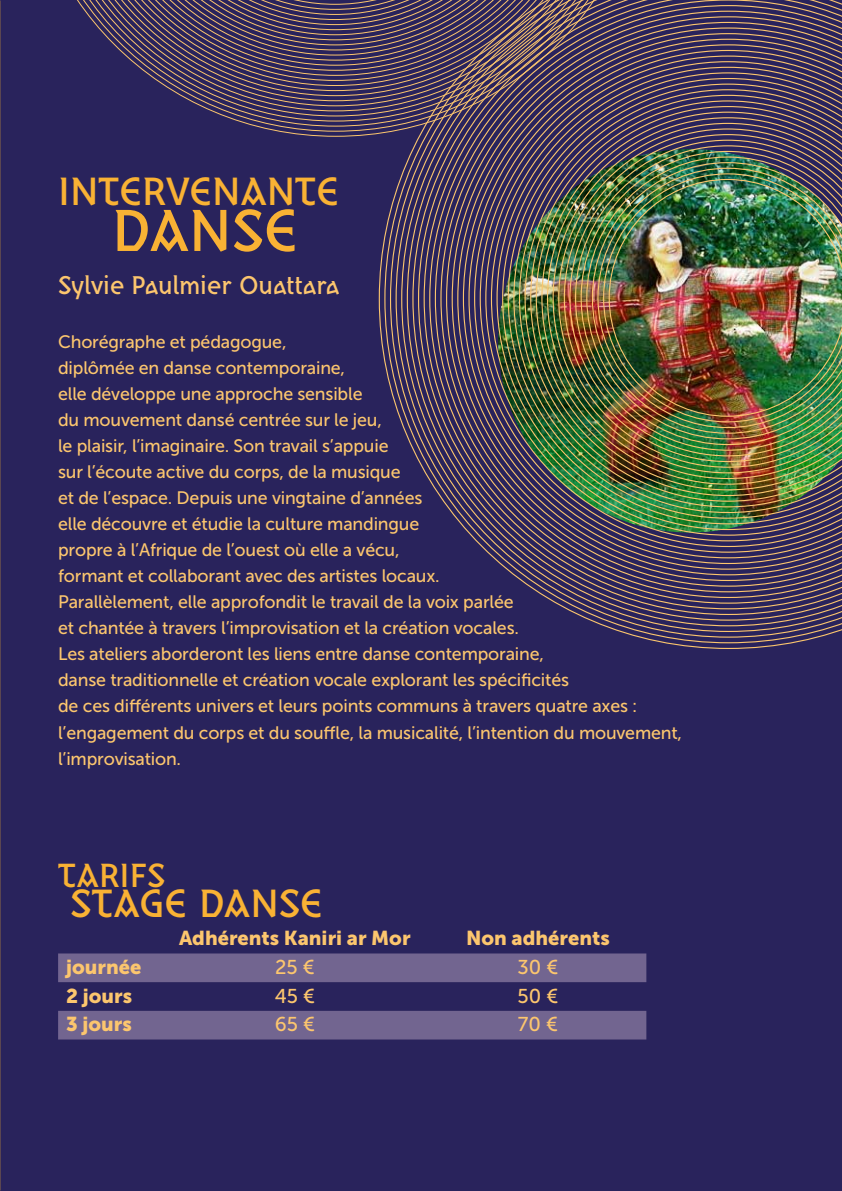
<style>
.page{position:relative;width:842px;height:1191px;background:#29235c}
.page>*{position:absolute;margin:0;border:0;box-sizing:border-box;transform-origin:0 0}
.t1{font:60px "Brito Original";letter-spacing:-.01em;color:#f9b234}
.t2{font:40px "Brito Original";color:#f9b234}
.t3{font:34px "Brito Original";color:#f9b234}
.t4{font:26px "Brito Original";letter-spacing:-.01em;color:#fcc66e;scale:.96 1}
.t5{font:20px "Museo Sans 900";color:#fcc66e}
.t6{font:20px "Museo Sans 500";color:#fcc66e}
.t7{font:18px/26px "Museo Sans 500";letter-spacing:-.01em;color:#fcc66e}
</style>
<div class="page">
<img style="left:378px;top:0;width:464px;height:649px">
<svg style="left:58px;top:953px;width:588px;height:86px;fill:#726590"></svg>
<svg style="left:77px;top:0;width:573px;height:137px"></svg>
<h2 class="t2" style="left:58px;top:167px;width:282px">INTERVENANTE</h2>
<h1 class="t1" style="left:112px;top:194px;width:187px">DANSE</h1>
<h3 class="t4" style="left:58px;top:269px;width:295px">Sylvie Paulmier Ouattara</h3>
<p class="t7" style="left:58px;top:329px;width:625px">Chorégraphe et pédagogue,<br>diplômée en danse contemporaine,<br>elle développe une approche sensible<br>du mouvement dansé centrée sur le jeu,<br>le plaisir, l’imaginaire. Son travail s’appuie<br>sur l’écoute active du corps, de la musique<br>et de l’espace. Depuis une vingtaine d’années<br>elle découvre et étudie la culture mandingue<br>propre à l’Afrique de l’ouest où elle a vécu,<br>formant et collaborant avec des artistes locaux.<br>Parallèlement, elle approfondit le travail de la voix parlée<br>et chantée à travers l’improvisation et la création vocales.<br>Les ateliers aborderont les liens entre danse contemporaine,<br>danse traditionnelle et création vocale explorant les spécificités<br>de ces différents univers et leurs points communs à travers quatre axes : l’engagement du corps et du souffle, la musicalité, l’intention du mouvement, l’improvisation.</p>
<h3 class="t3" style="left:58px;top:855px;width:109px">TARIFS</h3>
<h2 class="t2" style="left:70px;top:879px;width:254px">STAGE DANSE</h2>
<p class="t5" style="left:179px;top:927px;width:233px">Adhérents Kaniri ar Mor</p>
<p class="t5" style="left:466px;top:927px;width:145px">Non adhérents</p>
<p class="t5" style="left:66px;top:955px;width:77px">journée</p>
<p class="t6" style="left:275px;top:956px;width:41px">25 €</p>
<p class="t6" style="left:517px;top:956px;width:42px">30 €</p>
<p class="t5" style="left:66px;top:984px;width:67px">2 jours</p>
<p class="t6" style="left:275px;top:985px;width:42px">45 €</p>
<p class="t6" style="left:518px;top:985px;width:42px">50 €</p>
<p class="t5" style="left:66px;top:1013px;width:67px">3 jours</p>
<p class="t6" style="left:275px;top:1013px;width:42px">65 €</p>
<p class="t6" style="left:518px;top:1013px;width:42px">70 €</p>
</div>
